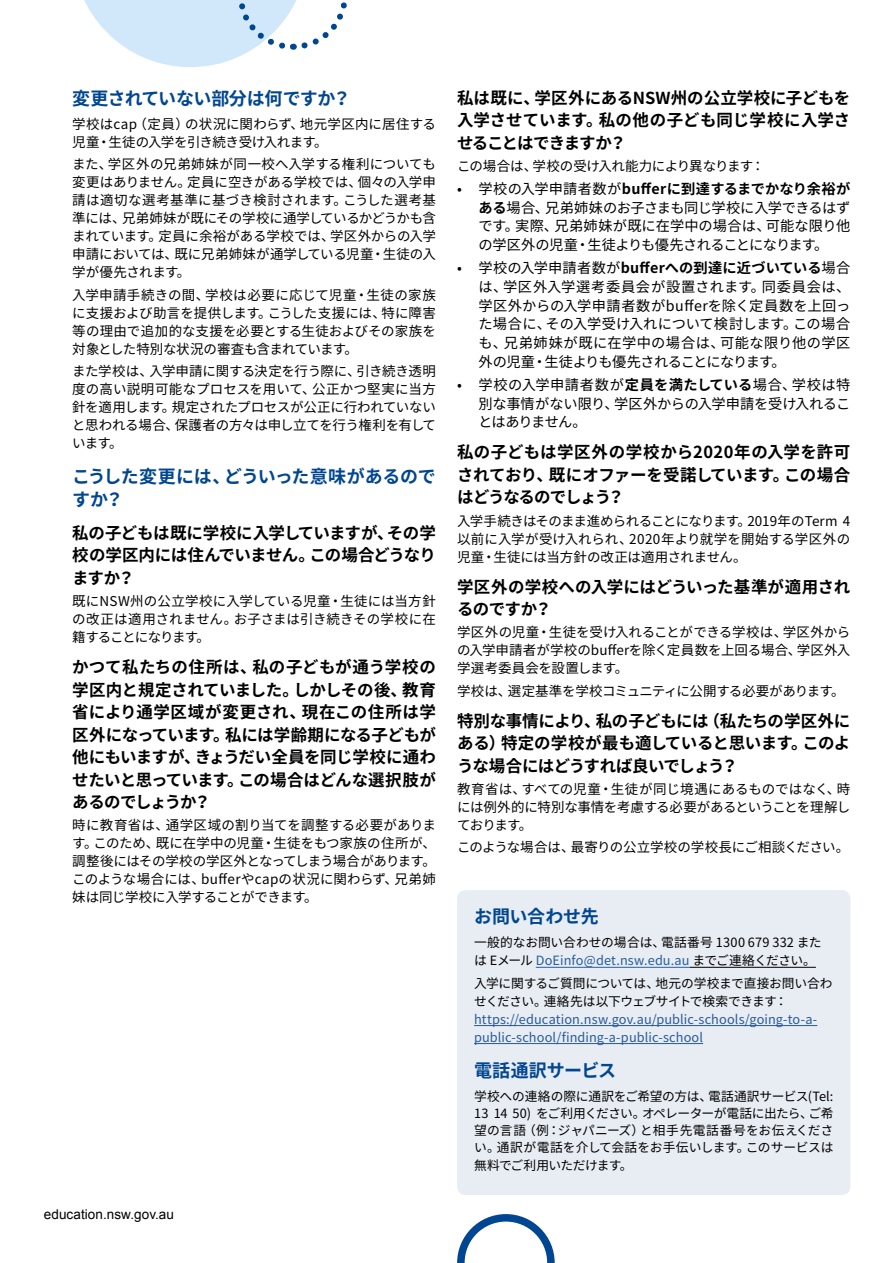
<style>
.page{position:relative;width:893px;height:1263px;background:#fff}
.page>*{position:absolute;margin:0;border:0;box-sizing:border-box;transform-origin:0 0}
.t1{font:700 18px/22.5px "Noto Sans CJ Kjp";letter-spacing:-.015em;color:#004691}
.t2{font:700 16.5px/22.5px "Noto Sans CJ Kjp";letter-spacing:-.02em;color:#000;text-align:justify}
.t3{font:14.25px/18.8px "Noto Sans CJ Kjp";letter-spacing:-.005em;color:#000;text-align:justify}
.t4{font:13.5px/18px "Noto Sans CJ Kjp";letter-spacing:-.01em;color:#000;text-align:justify}
.t5{font:13.5px "Arial";letter-spacing:.005em;color:#000}
.link{font:12.75px/18px "Noto Sans CJ Kjp";letter-spacing:.005em;color:#275b9b}
.p2_Box_text{font:12.75px/17.2px "Noto Sans CJ Kjp";letter-spacing:-.02em;color:#000;text-align:justify}
.link-2{font:12.75px/18px "Noto Sans CJ Kjp";letter-spacing:.005em;color:#000}
.s1{font-weight:700}
.s2{color:#275d9e}
.s3{color:#000}
</style>
<div class="page">
<div style="left:457px;top:890px;width:393px;height:305px;background:#e8ecf3;border-radius:9px"></div>
<hr style="left:536px;top:967px;width:154px;height:1px;background:#275d9e">
<hr style="left:690px;top:967px;width:126px;height:1px;background:#000">
<hr style="left:474px;top:1025px;width:343px;height:1px;background:#275b9b">
<hr style="left:474px;top:1043px;width:229px;height:1px;background:#275b9b">
<svg style="left:84px;top:0;width:263px;height:67px"></svg>
<svg style="left:457px;top:1214px;width:98px;height:49px"></svg>
<h3 class="t1" style="left:72px;top:87px;width:280px">変更されていない部分は何ですか？</h3>
<p class="t4" style="left:72px;top:115px;width:365px">学校はcap（定員）の状況に関わらず、地元学区内に居住する児童・生徒の入学を引き続き受け入れます。</p>
<p class="t4" style="left:72px;top:156px;width:365px">また、学区外の兄弟姉妹が同一校へ入学する権利についても変更はありません。定員に空きがある学校では、個々の入学申請は適切な選考基準に基づき検討されます。こうした選考基準には、兄弟姉妹が既にその学校に通学しているかどうかも含まれています。定員に余裕がある学校では、学区外からの入学申請においては、既に兄弟姉妹が通学している児童・生徒の入学が優先されます。</p>
<p class="t4" style="left:72px;top:286px;width:365px">入学申請手続きの間、学校は必要に応じて児童・生徒の家族に支援および助言を提供します。こうした支援には、特に障害等の理由で追加的な支援を必要とする生徒およびその家族を対象とした特別な状況の審査も含まれています。</p>
<p class="t4" style="left:72px;top:362px;width:365px">また学校は、入学申請に関する決定を行う際に、引き続き透明度の高い説明可能なプロセスを用いて、公正かつ堅実に当方針を適用します。規定されたプロセスが公正に行われていないと思われる場合、保護者の方々は申し立てを行う権利を有しています。</p>
<h3 class="t1" style="left:72px;top:466px;width:365px">こうした変更には、どういった意味があるのですか？</h3>
<h4 class="t2" style="left:72px;top:522px;width:365px">私の子どもは既に学校に入学していますが、その学校の学区内には住んでいません。この場合どうなりますか？</h4>
<p class="t4" style="left:72px;top:592px;width:365px">既にNSW州の公立学校に入学している児童・生徒には当方針の改正は適用されません。お子さまは引き続きその学校に在籍することになります。</p>
<h4 class="t2" style="left:72px;top:656px;width:365px">かつて私たちの住所は、私の子どもが通う学校の学区内と規定されていました。しかしその後、教育省により通学区域が変更され、現在この住所は学区外になっています。私には学齢期になる子どもが他にもいますが、きょうだい全員を同じ学校に通わせたいと思っています。この場合はどんな選択肢があるのでしょうか？</h4>
<p class="t4" style="left:72px;top:817px;width:365px">時に教育省は、通学区域の割り当てを調整する必要があります。このため、既に在学中の児童・生徒をもつ家族の住所が、調整後にはその学校の学区外となってしまう場合があります。このような場合には、bufferやcapの状況に関わらず、兄弟姉妹は同じ学校に入学することができます。</p>
<p class="t5" style="left:44px;top:1205px;width:132px">education.nsw.gov.au</p>
<h4 class="t2" style="left:457px;top:87px;width:395px">私は既に、学区外にあるNSW州の公立学校に子どもを入学させています。私の他の子ども同じ学校に入学させることはできますか？</h4>
<p class="t4" style="left:457px;top:157px;width:309px">この場合は、学校の受け入れ能力により異なります：</p>
<p class="t3" style="left:478px;top:179px;width:374px;text-indent:-21px">• 学校の入学申請者数が<span class="s1">bufferに到達するまでかなり余裕がある</span>場合、兄弟姉妹のお子さまも同じ学校に入学できるはずです。実際、兄弟姉妹が既に在学中の場合は、可能な限り他の学区外の児童・生徒よりも優先されることになります。</p>
<p class="t3" style="left:478px;top:259px;width:374px;text-indent:-21px">• 学校の入学申請者数が<span class="s1">bufferへの到達に近づいている</span>場合は、学区外入学選考委員会が設置されます。同委員会は、学区外からの入学申請者数がbufferを除く定員数を上回った場合に、その入学受け入れについて検討します。この場合も、兄弟姉妹が既に在学中の場合は、可能な限り他の学区外の児童・生徒よりも優先されることになります。</p>
<p class="t3" style="left:478px;top:375px;width:374px;text-indent:-21px">• 学校の入学申請者数が<span class="s1">定員を満たしている</span>場合、学校は特別な事情がない限り、学区外からの入学申請を受け入れることはありません。</p>
<h4 class="t2" style="left:457px;top:441px;width:395px">私の子どもは学区外の学校から2020年の入学を許可されており、既にオファーを受諾しています。この場合はどうなるのでしょう？</h4>
<p class="t4" style="left:457px;top:512px;width:395px">入学手続きはそのまま進められることになります。2019年のTerm 4以前に入学が受け入れられ、2020年より就学を開始する学区外の児童・生徒には当方針の改正は適用されません。</p>
<h4 class="t2" style="left:457px;top:576px;width:395px">学区外の学校への入学にはどういった基準が適用されるのですか？</h4>
<p class="t4" style="left:457px;top:624px;width:395px">学区外の児童・生徒を受け入れることができる学校は、学区外からの入学申請者が学校のbufferを除く定員数を上回る場合、学区外入学選考委員会を設置します。</p>
<p class="t4" style="left:457px;top:682px;width:389px">学校は、選定基準を学校コミュニティに公開する必要があります。</p>
<h4 class="t2" style="left:457px;top:710px;width:395px">特別な事情により、私の子どもには（私たちの学区外にある）特定の学校が最も適していると思います。このような場合にはどうすれば良いでしょう？</h4>
<p class="t4" style="left:457px;top:780px;width:395px">教育省は、すべての児童・生徒が同じ境遇にあるものではなく、時には例外的に特別な事情を考慮する必要があるということを理解しております。</p>
<p class="t4" style="left:457px;top:838px;width:394px">このような場合は、最寄りの公立学校の学校長にご相談ください。</p>
<h3 class="t1" style="left:474px;top:905px;width:126px">お問い合わせ先</h3>
<p class="link-2" style="left:474px;top:934px;width:349px">一般的なお問い合わせの場合は、電話番号 1300 679 332 または Eメール <span class="s2">DoEinfo@det.nsw.edu.au</span> までご連絡ください。</p>
<p class="link" style="left:474px;top:974px;width:360px"><span class="s3">入学に関するご質問については、地元の学校まで直接お問い合わせください。連絡先は以下ウェブサイトで検索できます：</span>https://education.nsw.gov.au/public-schools/going-to-a&shy;public-school/finding-a-public-school</p>
<h3 class="t1" style="left:474px;top:1059px;width:144px">電話通訳サービス</h3>
<p class="p2_Box_text" style="left:474px;top:1087px;width:361px">学校への連絡の際に通訳をご希望の方は、電話通訳サービス(Tel:<br>13 14 50) をご利用ください。オペレーターが電話に出たら、ご希望の言語（例：ジャパニーズ）と相手先電話番号をお伝えください。通訳が電話を介して会話をお手伝いします。このサービスは無料でご利用いただけます。</p>
</div>
